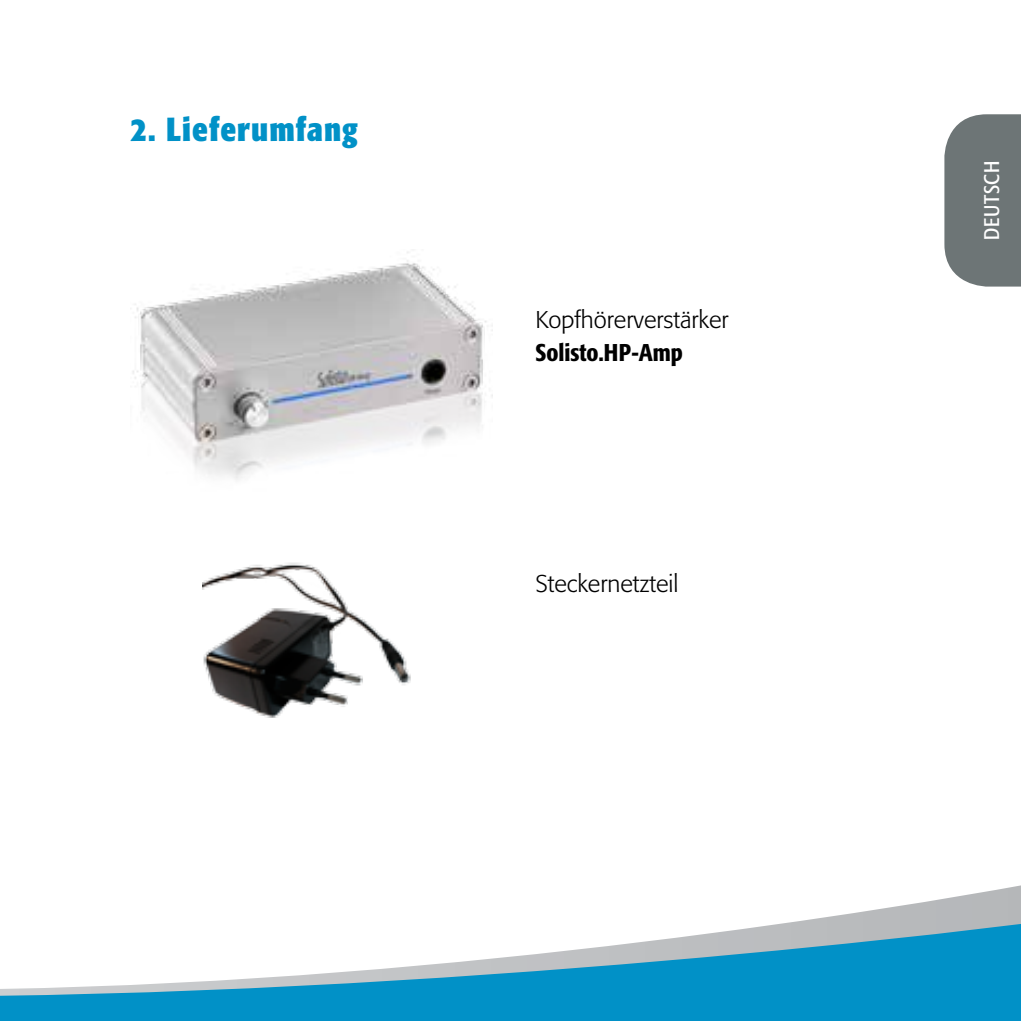
<style>
.page{position:relative;width:1021px;height:1021px;background:#fff}
.page>*{position:absolute;margin:0;border:0;box-sizing:border-box;transform-origin:0 0}
.t1{font:700 condensed 33px "Formata";letter-spacing:.03em;color:#0191c7}
.t2{font:300 24px "Formata";color:#000}
.t3{font:500 condensed 24px "Formata";color:#000}
.t4{font:21px "Formata Condensed SC";letter-spacing:.03em;color:#fff}
</style>
<div class="page">
<svg style="left:828px;top:885px;width:192px;height:32px"></svg>
<svg style="left:0;top:917px;width:1020px;height:103px"></svg>
<img style="left:132px;top:252px;width:360px;height:228px">
<img style="left:202px;top:562px;width:209px;height:156px">
<svg style="left:944px;top:114px;width:76px;height:172px;background:#757d7e"></svg>
<h1 class="t1" style="left:130px;top:108px;width:229px">2. Lieferumfang</h1>
<p class="t2" style="left:535px;top:305px;width:195px">Kopfhörerverstärker</p>
<p class="t3" style="left:535px;top:337px;width:149px">Solisto.HP-Amp</p>
<p class="t2" style="left:535px;top:569px;width:145px">Steckernetzteil</p>
<p class="t4" style="left:979px;top:240px;width:81px;rotate:-90deg">DEUTSCH</p>
</div>
